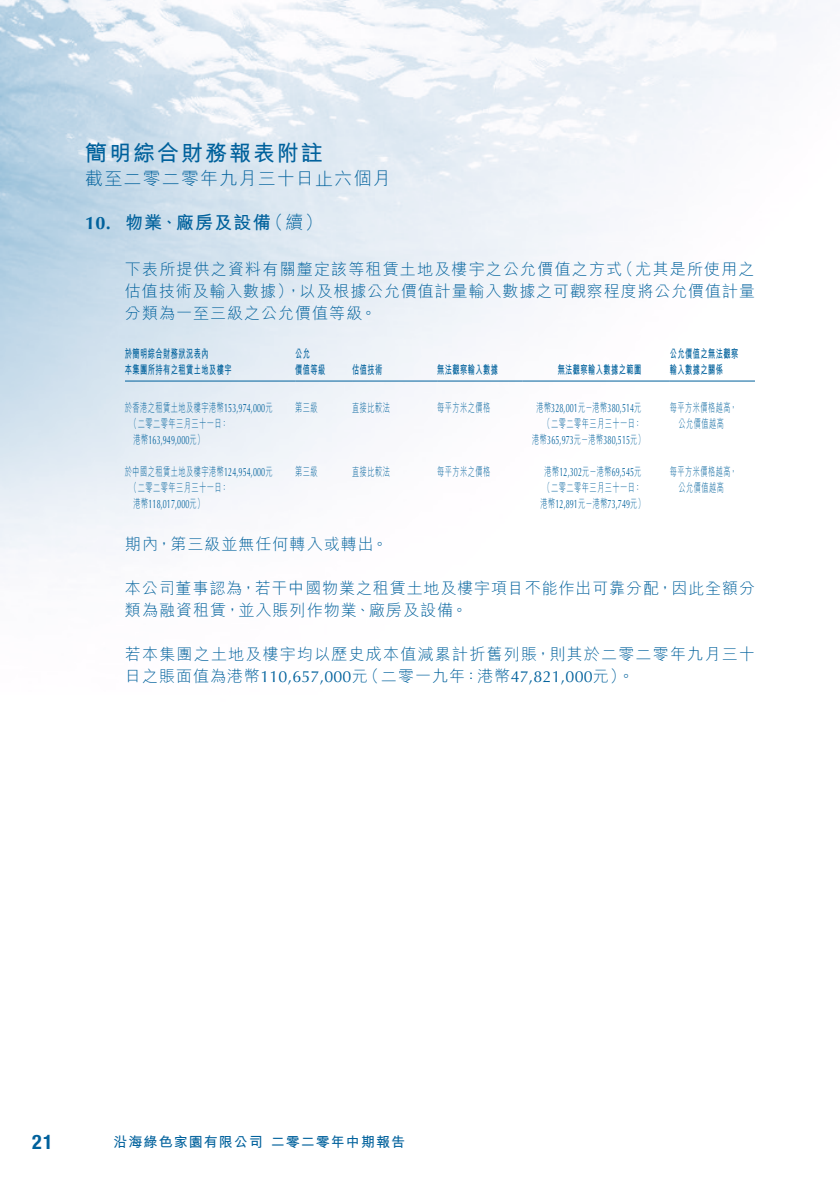
<style>
.page{position:relative;width:840px;height:1191px;background:#fff}
.page>*{position:absolute;margin:0;border:0;box-sizing:border-box;transform-origin:0 0}
.Heading_1{font:700 22px "M Hei HK";letter-spacing:.09em;color:#00619c}
.t1{font:700 condensed 20px "Helvetica Neue LT Std";color:#00619c}
.Body_Text{font:300 18px "M Hei HK";letter-spacing:.065em;color:#00619c}
.Notes_HD1{font:700 18px "M Hei HK";letter-spacing:.065em;color:#00619c}
.Notes_HD1-2{font:300 18px "M Hei HK";color:#00619c}
.Notes_HD1-3{font:700 18px "Optima LT Std";color:#00619c}
.Notes{font:300 16px/22px "M Hei HK";letter-spacing:.065em;color:#00619c}
.Notes-2{font:16px "Optima LT Std";letter-spacing:.015em;color:#00619c}
.t2{font:700 14px "M Hei HK";letter-spacing:.075em;color:#00619c}
.Notes-3{font:300 12px/16px "M Hei HK";letter-spacing:.065em;color:#00619c;text-align:center;scale:.6 1}
.Notes-4{font:12px "Optima LT Std";letter-spacing:.015em;color:#00619c;scale:.6 1}
.Notes-5{font:700 12px "M Hei HK";letter-spacing:.065em;color:#00619c;scale:.6 1}
.s1{font-family:"Optima LT Std";font-weight:400}
.s2{font-family:"M Hei HK";font-weight:300}
</style>
<div class="page">
<img style="left:0;top:0;width:808px;height:558px">
<hr style="left:125px;top:380px;width:170px;height:1px;background:#00619c">
<hr style="left:295px;top:380px;width:57px;height:1px;background:#00619c">
<hr style="left:352px;top:380px;width:85px;height:1px;background:#00619c">
<hr style="left:437px;top:380px;width:85px;height:1px;background:#00619c">
<hr style="left:522px;top:380px;width:147px;height:1px;background:#00619c">
<hr style="left:669px;top:380px;width:85px;height:1px;background:#00619c">
<p class="Heading_1" style="left:85px;top:137px;width:239px">簡明綜合財務報表附註</p>
<p class="Body_Text" style="left:85px;top:170px;width:307px">截至二零二零年九月三十日止六個月</p>
<p class="Notes_HD1-2" style="left:265px;top:214px;width:59px">（續(</p>
<p class="Notes_HD1" style="left:125px;top:210px;width:147px">物業、廠房及設備</p>
<p class="Notes_HD1-3" style="left:85px;top:213px;width:27px">10.</p>
<p class="Notes" style="left:617px;top:258px;width:138px">（尤其是所使用之</p>
<p class="Notes" style="left:125px;top:258px;width:631px">下表所提供之資料有關釐定該等租賃土地及樓宇之公允價值之方式<br>估值技術及輸入數據，）以及根據公允價值計量輸入數據之可觀察程度將公允價值計量分類為一至三級之公允價值等級。</p>
<p class="Notes-5" style="left:125px;top:345px;width:141px">於簡明綜合財務狀況表內</p>
<p class="Notes-5" style="left:125px;top:361px;width:179px">本集團所持有之租賃土地及樓宇</p>
<p class="Notes-5" style="left:669px;top:345px;width:116px">公允價值之無法觀察</p>
<p class="Notes-5" style="left:669px;top:361px;width:90px">輸入數據之關係</p>
<p class="Notes-5" style="left:295px;top:345px;width:26px">公允</p>
<p class="Notes-5" style="left:437px;top:361px;width:103px">無法觀察輸入數據</p>
<p class="Notes-5" style="left:557px;top:361px;width:141px">無法觀察輸入數據之範圍</p>
<p class="Notes-5" style="left:295px;top:361px;width:52px">價值等級</p>
<p class="Notes-5" style="left:352px;top:361px;width:52px">估值技術</p>
<p class="Notes-3" style="left:125px;top:399px;width:247px">於香港之租賃土地及樓宇港幣<span class="s1">153,974,000</span>元</p>
<p class="Notes-3" style="left:130px;top:415px;width:165px">（二零二零年三月三十一日：</p>
<p class="Notes-4" style="left:133px;top:433px;width:120px"><span class="s2">港幣</span>163,949,000<span class="s2">元(</span></p>
<p class="Notes-3" style="left:125px;top:463px;width:247px">於中國之租賃土地及樓宇港幣<span class="s1">124,954,000</span>元</p>
<p class="Notes-3" style="left:130px;top:479px;width:165px">（二零二零年三月三十一日：</p>
<p class="Notes-4" style="left:133px;top:497px;width:120px"><span class="s2">港幣</span>118,017,000<span class="s2">元(</span></p>
<p class="Notes-3" style="left:295px;top:399px;width:39px">第三級</p>
<p class="Notes-3" style="left:295px;top:463px;width:39px">第三級</p>
<p class="Notes-3" style="left:352px;top:399px;width:65px">直接比較法</p>
<p class="Notes-3" style="left:352px;top:463px;width:65px">直接比較法</p>
<p class="Notes-3" style="left:437px;top:399px;width:90px">每平方米之價格</p>
<p class="Notes-3" style="left:437px;top:463px;width:90px">每平方米之價格</p>
<p class="Notes-4" style="left:536px;top:401px;width:177px"><span class="s2">港幣</span>328,001<span class="s2">元－港幣</span>380,514<span class="s2">元</span></p>
<p class="Notes-3" style="left:543px;top:415px;width:165px">（二零二零年三月三十一日：</p>
<p class="Notes-4" style="left:532px;top:433px;width:189px"><span class="s2">港幣</span>365,973<span class="s2">元－港幣</span>380,515<span class="s2">元(</span></p>
<p class="Notes-4" style="left:544px;top:465px;width:163px"><span class="s2">港幣</span>12,302<span class="s2">元－港幣</span>69,545<span class="s2">元</span></p>
<p class="Notes-3" style="left:543px;top:479px;width:165px">（二零二零年三月三十一日：</p>
<p class="Notes-4" style="left:540px;top:497px;width:176px"><span class="s2">港幣</span>12,891<span class="s2">元－港幣</span>73,749<span class="s2">元(</span></p>
<p class="Notes-3" style="left:669px;top:399px;width:113px">每平方米價格越高，公允價值越高</p>
<p class="Notes-3" style="left:669px;top:463px;width:113px">每平方米價格越高，公允價值越高</p>
<p class="Notes" style="left:125px;top:532px;width:264px">期內，第三級並無任何轉入或轉出。</p>
<p class="Notes" style="left:125px;top:576px;width:631px">本公司董事認為，若干中國物業之租賃土地及樓宇項目不能作出可靠分配，因此全額分類為融資租賃，並入賬列作物業、廠房及設備。</p>
<p class="Notes" style="left:363px;top:642px;width:393px;text-indent:-238px">若本集團之土地及樓宇均以歷史成本值減累計折舊列賬，則其於二零二零年九月三十（二零一九年：港幣<span class="s1">47,821,000</span>元。(</p>
<p class="Notes-2" style="left:125px;top:667px;width:244px"><span class="s2">日之賬面值為港幣</span>110,657,000<span class="s2">元</span></p>
<p class="t1" style="left:32px;top:1130px;width:22px">21</p>
<p class="t2" style="left:113px;top:1131px;width:151px">沿海綠色家園有限公司</p>
<p class="t2" style="left:270px;top:1131px;width:136px">二零二零年中期報告</p>
</div>
